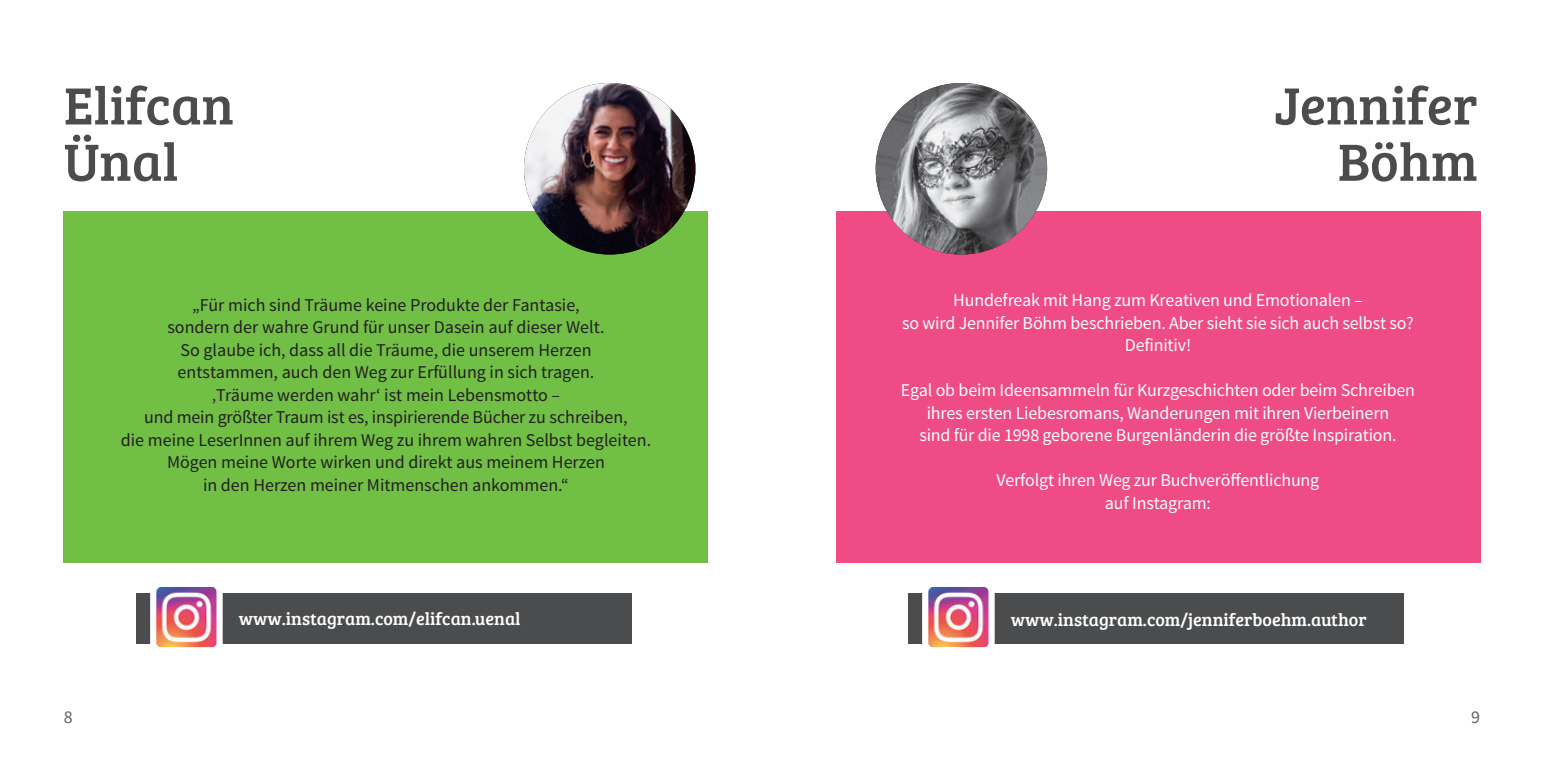
<style>
.page{position:relative;width:1544px;height:766px;background:#fff}
.page>*{position:absolute;margin:0;border:0;box-sizing:border-box;transform-origin:0 0}
.t1{font:54px/56.2px "Bree Serif";color:#4b4c4d}
.t2{font:18px/22.5px "Source Sans Pro";color:#231f20;text-align:center}
.t3{font:18px/22.5px "Source Sans Pro";letter-spacing:-.01em;color:#fff;text-align:center}
.t4{font:18px "Bree Serif";color:#fff}
.t5{font:18px "Source Sans Pro";color:#636366}
</style>
<div class="page">
<div style="left:136px;top:592px;width:495px;height:51px;background:#4b4c4d"></div>
<div style="left:64px;top:212px;width:644px;height:351px;background:#71bf44"></div>
<img style="left:524px;top:83px;width:171px;height:171px;border-radius:86px">
<img style="left:157px;top:587px;width:59px;height:59px">
<div style="left:150px;top:580px;width:73px;height:73px;border:6px solid #fff"></div>
<div style="left:908px;top:592px;width:495px;height:51px;background:#4b4c4d"></div>
<div style="left:836px;top:212px;width:644px;height:351px;background:#ef4b84"></div>
<img style="left:875px;top:83px;width:172px;height:171px;border-radius:86px">
<img style="left:929px;top:587px;width:58px;height:59px">
<div style="left:922px;top:580px;width:72px;height:73px;border:6px solid #fff"></div>
<h1 class="t1" style="left:64px;top:75px;width:172px">Elifcan<br>Ünal</h1>
<p class="t2" style="left:121px;top:294px;width:532px">„Für mich sind Träume keine Produkte der Fantasie,<br>sondern der wahre Grund für unser Dasein auf dieser Welt.<br>So glaube ich, dass all die Träume, die unserem Herzen<br>entstammen, auch den Weg zur Erfüllung in sich tragen.<br>‚Träume werden wahr‘ ist mein Lebensmotto –<br>und mein größter Traum ist es, inspirierende Bücher zu schreiben,<br>die meine LeserInnen auf ihrem Weg zu ihrem wahren Selbst begleiten.<br>Mögen meine Worte wirken und direkt aus meinem Herzen<br>in den Herzen meiner Mitmenschen ankommen.“</p>
<p class="t4" style="left:239px;top:605px;width:283px">www.instagram.com/elifcan.uenal</p>
<h1 class="t1" style="left:1274px;top:75px;width:205px;text-align:right">Jennifer<br>Böhm</h1>
<p class="t3" style="left:902px;top:289px;width:513px">Hundefreak mit Hang zum Kreativen und Emotionalen –<br>so wird Jennifer Böhm beschrieben. Aber sieht sie sich auch selbst so?<br>Definitiv!</p>
<p class="t3" style="left:901px;top:379px;width:516px">Egal ob beim Ideensammeln für Kurzgeschichten oder beim Schreiben ihres ersten Liebesromans, Wanderungen mit ihren Vierbeinern<br>sind für die 1998 geborene Burgenländerin die größte Inspiration.</p>
<p class="t3" style="left:996px;top:469px;width:324px">Verfolgt ihren Weg zur Buchveröffentlichung auf Instagram:</p>
<p class="t4" style="left:1011px;top:606px;width:357px">www.instagram.com/jenniferboehm.author</p>
<p class="t5" style="left:64px;top:705px;width:10px">8</p>
<p class="t5" style="left:1471px;top:705px;width:10px">9</p>
</div>
